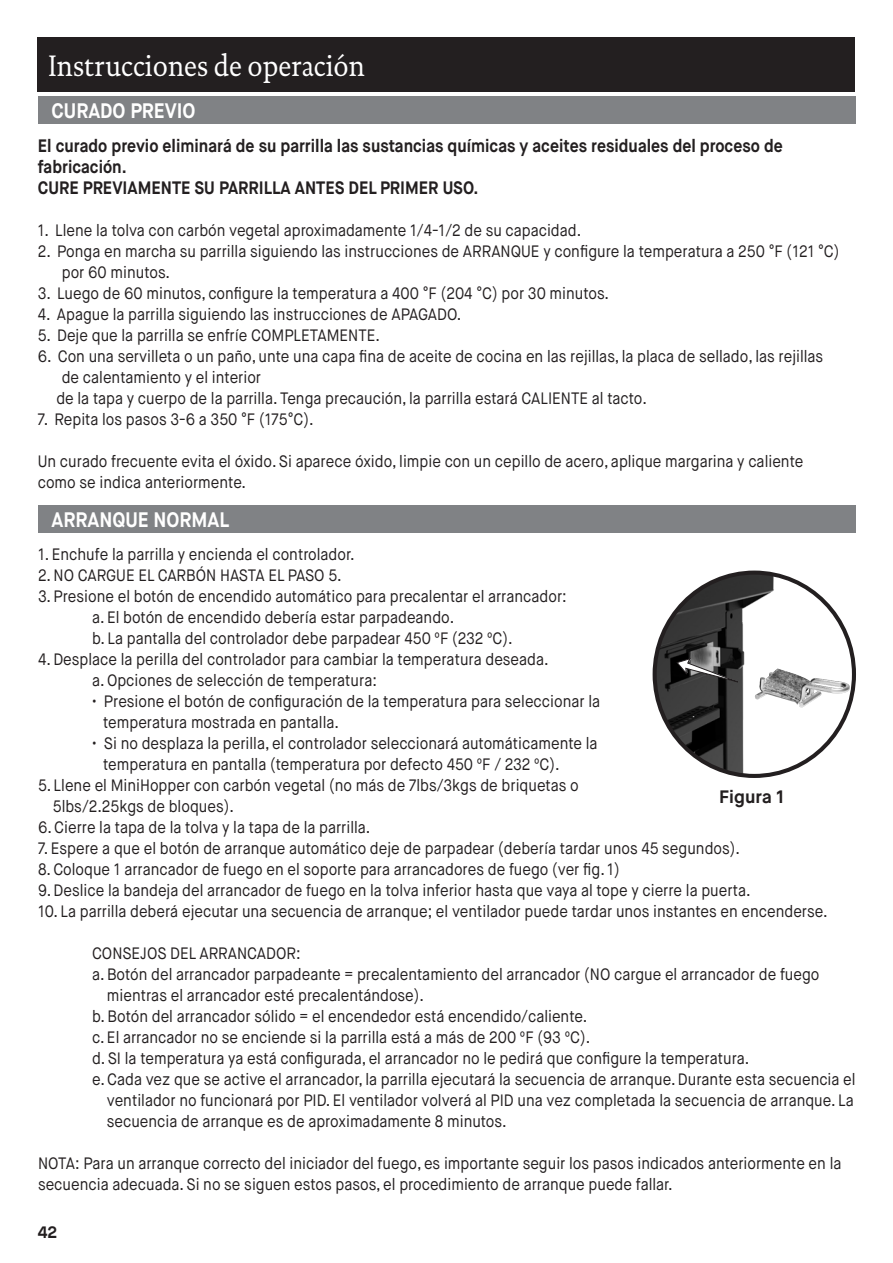
<style>
.page{position:relative;width:893px;height:1263px;background:#fff}
.page>*{position:absolute;margin:0;border:0;box-sizing:border-box;transform-origin:0 0}
.t1{font:30px "DTL Documenta TOT";color:#fff;scale:.9 1}
.t2{font:700 21px "Maison Neue";color:#fff;scale:.9 1}
.t3{font:700 18px/21px "Maison Neue";color:#231f20;scale:.9 1}
.t4{font:700 18px "Maison Neue";color:#231f20}
.t5{font:16.5px/21px "Maison Neue";color:#231f20;scale:.9 1}
.t6{font:700 16.5px "Maison Neue";color:#231f20}
</style>
<div class="page">
<div style="left:37px;top:38px;width:818px;height:54px;background:#231f20"></div>
<div style="left:38px;top:96px;width:818px;height:27px;background:#808285"></div>
<div style="left:38px;top:505px;width:818px;height:27px;background:#808285"></div>
<img style="left:655px;top:575px;width:199px;height:201px">
<div style="left:653px;top:570px;width:203px;height:208px;border:4px solid #231f20;border-radius:50%"></div>
<svg style="left:676px;top:657px;width:63px;height:26px;background:#4e4e4e"></svg>
<p class="t1" style="left:48px;top:48px;width:354px">Instrucciones de operación</p>
<p class="t2" style="left:52px;top:97px;width:162px">CURADO PREVIO</p>
<p class="t3" style="left:38px;top:135px;width:829px">El curado previo eliminará de su parrilla las sustancias químicas y aceites residuales del proceso de fabricación.</p>
<p class="t3" style="left:38px;top:177px;width:491px">CURE PREVIAMENTE SU PARRILLA ANTES DEL PRIMER USO.</p>
<p class="t5" style="left:38px;top:220px;width:605px">1. Llene la tolva con carbón vegetal aproximadamente 1/4-1/2 de su capacidad.</p>
<p class="t5" style="left:62px;top:241px;width:866px;text-indent:-24px">2. Ponga en marcha su parrilla siguiendo las instrucciones de ARRANQUE y configure la temperatura a 250 °F (121 °C) por 60 minutos.</p>
<p class="t5" style="left:38px;top:283px;width:636px">3. Luego de 60 minutos, configure la temperatura a 400 °F (204 °C) por 30 minutos.</p>
<p class="t5" style="left:38px;top:304px;width:472px">4. Apague la parrilla siguiendo las instrucciones de APAGADO.</p>
<p class="t5" style="left:38px;top:325px;width:382px">5. Deje que la parrilla se enfríe COMPLETAMENTE.</p>
<p class="t5" style="left:62px;top:346px;width:848px;text-indent:-24px">6. Con una servilleta o un paño, unte una capa fina de aceite de cocina en las rejillas, la placa de sellado, las rejillas de calentamiento y el interior</p>
<p class="t5" style="left:56px;top:388px;width:658px">de la tapa y cuerpo de la parrilla. Tenga precaución, la parrilla estará CALIENTE al tacto.</p>
<p class="t5" style="left:38px;top:409px;width:308px">7. Repita los pasos 3-6 a 350 °F (175°C).</p>
<p class="t5" style="left:38px;top:451px;width:852px">Un curado frecuente evita el óxido. Si aparece óxido, limpie con un cepillo de acero, aplique margarina y caliente como se indica anteriormente.</p>
<p class="t2" style="left:52px;top:506px;width:199px">ARRANQUE NORMAL</p>
<p class="t5" style="left:38px;top:543px;width:353px">1. Enchufe la parrilla y encienda el controlador.</p>
<p class="t5" style="left:38px;top:564px;width:339px">2. NO CARGUE EL CARBÓN HASTA EL PASO 5.</p>
<p class="t5" style="left:38px;top:585px;width:589px">3. Presione el botón de encendido automático para precalentar el arrancador:</p>
<p class="t5" style="left:92px;top:606px;width:404px">a. El botón de encendido debería estar parpadeando.</p>
<p class="t5" style="left:92px;top:627px;width:469px">b. La pantalla del controlador debe parpadear 450 ºF (232 ºC).</p>
<p class="t5" style="left:92px;top:648px;width:509px;text-indent:-54px">4. Desplace la perilla del controlador para cambiar la temperatura deseada. a. Opciones de selección de temperatura:</p>
<p class="t5" style="left:103px;top:690px;width:554px;text-indent:-11px">• Presione el botón de configuración de la temperatura para seleccionar la temperatura mostrada en pantalla.</p>
<p class="t5" style="left:103px;top:732px;width:551px;text-indent:-11px">• Si no desplaza la perilla, el controlador seleccionará automáticamente la temperatura en pantalla (temperatura por defecto 450 ºF / 232 ºC).</p>
<p class="t5" style="left:38px;top:774px;width:602px">5. Llene el MiniHopper con carbón vegetal (no más de 7lbs/3kgs de briquetas o</p>
<p class="t5" style="left:53px;top:795px;width:203px">5lbs/2.25kgs de bloques).</p>
<p class="t5" style="left:38px;top:816px;width:371px">6. Cierre la tapa de la tolva y la tapa de la parrilla.</p>
<p class="t5" style="left:38px;top:837px;width:781px">7. Espere a que el botón de arranque automático deje de parpadear (debería tardar unos 45 segundos).</p>
<p class="t5" style="left:38px;top:858px;width:648px">8. Coloque 1 arrancador de fuego en el soporte para arrancadores de fuego (ver fig. 1)</p>
<p class="t5" style="left:38px;top:879px;width:793px">9. Deslice la bandeja del arrancador de fuego en la tolva inferior hasta que vaya al tope y cierre la puerta.</p>
<p class="t5" style="left:38px;top:900px;width:879px">10. La parrilla deberá ejecutar una secuencia de arranque; el ventilador puede tardar unos instantes en encenderse.</p>
<p class="t5" style="left:92px;top:942px;width:233px">CONSEJOS DEL ARRANCADOR:</p>
<p class="t5" style="left:92px;top:963px;width:810px">a. Botón del arrancador parpadeante = precalentamiento del arrancador (NO cargue el arrancador de fuego</p>
<p class="t5" style="left:107px;top:984px;width:354px">mientras el arrancador esté precalentándose).</p>
<p class="t5" style="left:92px;top:1005px;width:552px">b. Botón del arrancador sólido = el encendedor está encendido/caliente.</p>
<p class="t5" style="left:92px;top:1026px;width:555px">c. El arrancador no se enciende si la parrilla está a más de 200 ºF (93 ºC).</p>
<p class="t5" style="left:92px;top:1047px;width:732px">d. SI la temperatura ya está configurada, el arrancador no le pedirá que configure la temperatura.</p>
<p class="t5" style="left:92px;top:1068px;width:850px">e. Cada vez que se active el arrancador, la parrilla ejecutará la secuencia de arranque. Durante esta secuencia el</p>
<p class="t5" style="left:107px;top:1089px;width:831px">ventilador no funcionará por PID. El ventilador volverá al PID una vez completada la secuencia de arranque. La secuencia de arranque es de aproximadamente 8 minutos.</p>
<p class="t5" style="left:38px;top:1152px;width:894px">NOTA: Para un arranque correcto del iniciador del fuego, es importante seguir los pasos indicados anteriormente en la secuencia adecuada. Si no se siguen estos pasos, el procedimiento de arranque puede fallar.</p>
<p class="t4" style="left:719px;top:786px;width:67px">Figura 1</p>
<p class="t6" style="left:38px;top:1222px;width:21px">42</p>
</div>
